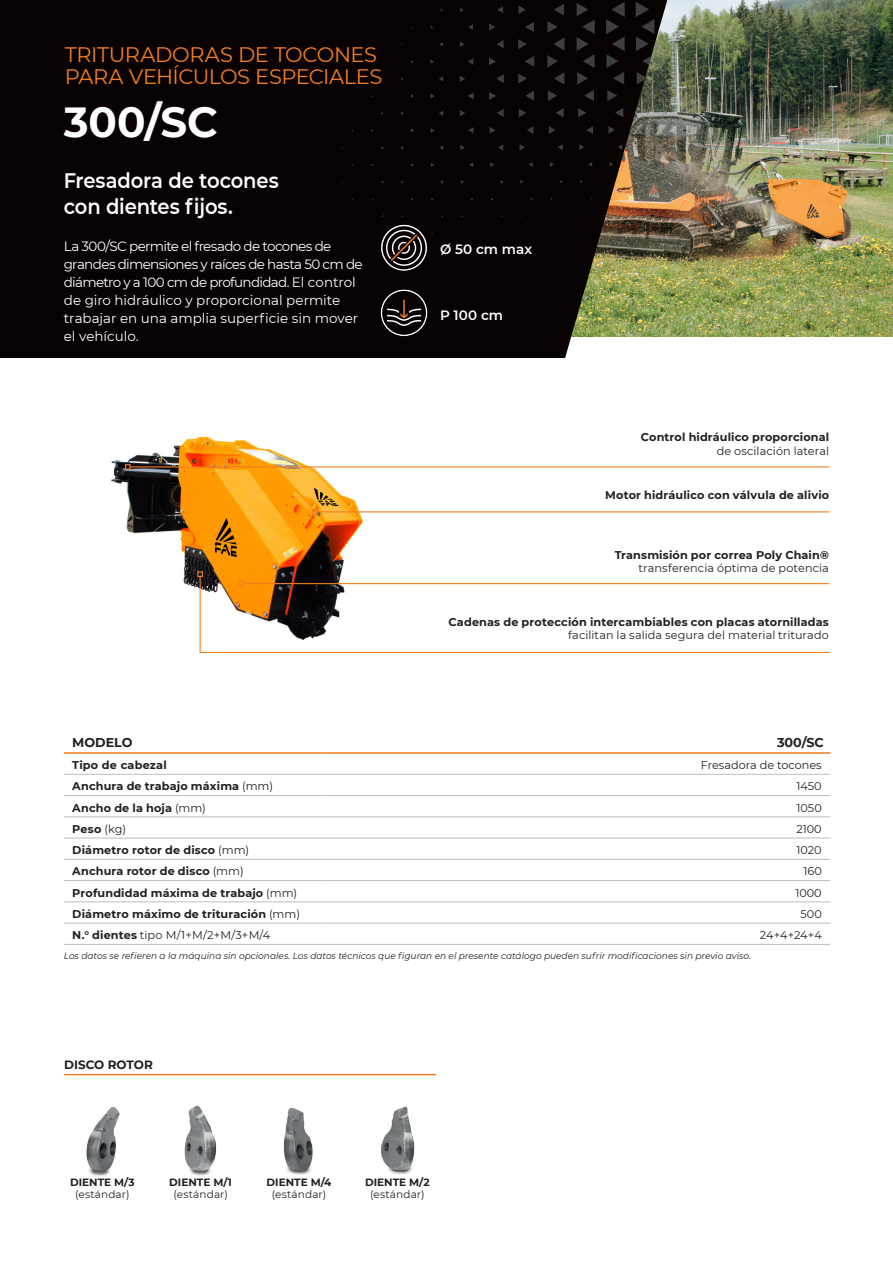
<style>
.page{position:relative;width:893px;height:1263px;background:#fff}
.page>*{position:absolute;margin:0;border:0;box-sizing:border-box;transform-origin:0 0}
.t1{font:700 42px "Montserrat";color:#fff}
.t2{font:21px "Montserrat";letter-spacing:-.02em;color:#f17e22}
.t3{font:600 21px "Montserrat";letter-spacing:-.01em;color:#fff;scale:.93 1}
.Descrizione_prodotto{font:13.5px/18px "Montserrat";letter-spacing:-.025em;color:#fff}
.Descrizione_prodotto-2{font:13.5px "Montserrat";letter-spacing:-.045em;color:#fff}
.t4{font:600 13.5px "Montserrat";letter-spacing:.005em;color:#fff}
.t5{font:700 12.75px "Montserrat";color:#231f20}
.t6{font:700 12px "Montserrat";color:#231f20}
.t7{font:700 11.25px "Montserrat";letter-spacing:.01em;color:#231f20}
.t8{font:11.25px "Montserrat";color:#231f20}
.t9{font:10.5px "Montserrat";letter-spacing:.015em;color:#231f20}
.t10{font:700 10.5px "Montserrat";color:#231f20}
.t11{font:italic 9px "Montserrat";color:#231f20}
.s1{font-weight:400}
.s2{font-weight:700}
</style>
<div class="page">
<img style="left:667px;top:0;width:225px;height:337px">
<img style="left:111px;top:436px;width:313px;height:153px">
<img style="left:86px;top:1107px;width:34px;height:69px">
<img style="left:184px;top:1106px;width:33px;height:70px">
<img style="left:284px;top:1108px;width:29px;height:67px">
<img style="left:381px;top:1106px;width:34px;height:68px">
<svg style="left:0;top:0;width:667px;height:358px;background:#120d09"></svg>
<svg style="left:610px;top:162px;width:3px;height:4px"></svg>
<svg style="left:617px;top:144px;width:5px;height:6px"></svg>
<svg style="left:638px;top:108px;width:8px;height:9px"></svg>
<svg style="left:644px;top:90px;width:9px;height:11px"></svg>
<svg style="left:588px;top:162px;width:4px;height:4px"></svg>
<svg style="left:608px;top:126px;width:7px;height:8px"></svg>
<svg style="left:615px;top:108px;width:8px;height:9px"></svg>
<svg style="left:637px;top:72px;width:8px;height:12px"></svg>
<svg style="left:579px;top:144px;width:5px;height:6px"></svg>
<svg style="left:586px;top:126px;width:7px;height:8px"></svg>
<svg style="left:550px;top:162px;width:4px;height:5px"></svg>
<svg style="left:558px;top:144px;width:5px;height:6px"></svg>
<svg style="left:578px;top:108px;width:8px;height:10px"></svg>
<svg style="left:636px;top:0;width:19px;height:65px"></svg>
<svg style="left:529px;top:162px;width:4px;height:5px"></svg>
<svg style="left:549px;top:126px;width:7px;height:8px"></svg>
<svg style="left:556px;top:108px;width:8px;height:9px"></svg>
<svg style="left:606px;top:2px;width:19px;height:99px;background:#161212"></svg>
<svg style="left:520px;top:144px;width:5px;height:6px"></svg>
<svg style="left:527px;top:126px;width:6px;height:8px"></svg>
<svg style="left:490px;top:162px;width:4px;height:5px"></svg>
<svg style="left:498px;top:144px;width:5px;height:6px"></svg>
<svg style="left:519px;top:109px;width:7px;height:8px"></svg>
<svg style="left:525px;top:91px;width:9px;height:10px"></svg>
<svg style="left:577px;top:3px;width:18px;height:98px;background:#151111"></svg>
<svg style="left:499px;top:180px;width:4px;height:4px"></svg>
<svg style="left:469px;top:162px;width:4px;height:5px"></svg>
<svg style="left:489px;top:127px;width:7px;height:7px"></svg>
<svg style="left:497px;top:109px;width:7px;height:8px"></svg>
<svg style="left:518px;top:73px;width:9px;height:11px"></svg>
<svg style="left:525px;top:56px;width:9px;height:11px"></svg>
<svg style="left:547px;top:4px;width:18px;height:97px;background:#130f0e"></svg>
<svg style="left:460px;top:145px;width:5px;height:5px"></svg>
<svg style="left:468px;top:127px;width:5px;height:6px"></svg>
<svg style="left:489px;top:92px;width:7px;height:8px"></svg>
<svg style="left:496px;top:74px;width:8px;height:9px"></svg>
<svg style="left:518px;top:39px;width:9px;height:10px"></svg>
<svg style="left:525px;top:22px;width:9px;height:10px"></svg>
<svg style="left:461px;top:180px;width:3px;height:4px"></svg>
<svg style="left:431px;top:163px;width:3px;height:4px"></svg>
<svg style="left:439px;top:145px;width:4px;height:5px"></svg>
<svg style="left:460px;top:110px;width:5px;height:6px"></svg>
<svg style="left:467px;top:92px;width:7px;height:7px"></svg>
<svg style="left:489px;top:57px;width:7px;height:8px"></svg>
<svg style="left:496px;top:40px;width:8px;height:8px"></svg>
<svg style="left:518px;top:6px;width:8px;height:8px"></svg>
<svg style="left:440px;top:180px;width:3px;height:4px"></svg>
<svg style="left:410px;top:163px;width:3px;height:4px"></svg>
<svg style="left:431px;top:128px;width:4px;height:5px"></svg>
<svg style="left:439px;top:111px;width:4px;height:5px"></svg>
<svg style="left:460px;top:76px;width:5px;height:6px"></svg>
<svg style="left:468px;top:58px;width:5px;height:7px"></svg>
<svg style="left:489px;top:24px;width:6px;height:7px"></svg>
<svg style="left:497px;top:6px;width:6px;height:7px"></svg>
<svg style="left:401px;top:146px;width:3px;height:4px"></svg>
<svg style="left:410px;top:128px;width:3px;height:4px"></svg>
<svg style="left:430px;top:94px;width:5px;height:4px"></svg>
<svg style="left:439px;top:76px;width:4px;height:5px"></svg>
<svg style="left:460px;top:42px;width:5px;height:5px"></svg>
<svg style="left:468px;top:24px;width:5px;height:6px"></svg>
<svg style="left:410px;top:94px;width:3px;height:4px"></svg>
<svg style="left:431px;top:60px;width:3px;height:4px"></svg>
<svg style="left:439px;top:42px;width:4px;height:4px"></svg>
<svg style="left:460px;top:8px;width:4px;height:4px"></svg>
<svg style="left:199px;top:575px;width:631px;height:78px"></svg>
<svg style="left:197px;top:571px;width:6px;height:6px"></svg>
<hr style="left:244px;top:583px;width:585px;height:1px;background:#f17e22">
<svg style="left:239px;top:581px;width:6px;height:5px"></svg>
<hr style="left:130px;top:466px;width:699px;height:1px;background:#f17e22">
<svg style="left:125px;top:464px;width:6px;height:6px"></svg>
<hr style="left:317px;top:511px;width:512px;height:1px;background:#f17e22">
<svg style="left:312px;top:509px;width:5px;height:6px"></svg>
<svg style="left:892px;top:0;width:1px;height:337px"></svg>
<svg style="left:381px;top:284px;width:46px;height:52px;background:#2d2725"></svg>
<svg style="left:381px;top:224px;width:52px;height:47px;background:#3c3633"></svg>
<svg style="left:64px;top:773px;width:766px;height:150px"></svg>
<hr style="left:64px;top:774px;width:259px;height:1px;background:#bcbdc0">
<hr style="left:64px;top:795px;width:259px;height:1px;background:#bcbdc0">
<hr style="left:64px;top:816px;width:259px;height:1px;background:#bcbdc0">
<hr style="left:64px;top:838px;width:259px;height:1px;background:#bcbdc0">
<hr style="left:64px;top:859px;width:259px;height:1px;background:#bcbdc0">
<hr style="left:64px;top:880px;width:259px;height:1px;background:#bcbdc0">
<hr style="left:64px;top:901px;width:259px;height:1px;background:#bcbdc0">
<hr style="left:64px;top:923px;width:259px;height:1px;background:#bcbdc0">
<hr style="left:64px;top:944px;width:259px;height:1px;background:#bcbdc0">
<hr style="left:323px;top:774px;width:507px;height:1px;background:#bcbdc0">
<hr style="left:323px;top:795px;width:507px;height:1px;background:#bcbdc0">
<hr style="left:323px;top:816px;width:507px;height:1px;background:#bcbdc0">
<hr style="left:323px;top:838px;width:507px;height:1px;background:#bcbdc0">
<hr style="left:323px;top:859px;width:507px;height:1px;background:#bcbdc0">
<hr style="left:323px;top:880px;width:507px;height:1px;background:#bcbdc0">
<hr style="left:323px;top:901px;width:507px;height:1px;background:#bcbdc0">
<hr style="left:323px;top:923px;width:507px;height:1px;background:#bcbdc0">
<hr style="left:323px;top:944px;width:507px;height:1px;background:#bcbdc0">
<hr style="left:323px;top:752px;width:507px;height:2px;background:#f17e22">
<hr style="left:64px;top:752px;width:259px;height:2px;background:#f17e22">
<hr style="left:64px;top:1074px;width:372px;height:1px;background:#f17e22">
<p class="t2" style="left:65px;top:40px;width:314px">TRITURADORAS DE TOCONES</p>
<p class="t2" style="left:65px;top:62px;width:319px">PARA VEHÍCULOS ESPECIALES</p>
<p class="t1" style="left:64px;top:92px;width:156px">300/SC</p>
<p class="t3" style="left:64px;top:166px;width:233px">Fresadora de tocones</p>
<p class="t3" style="left:64px;top:191px;width:183px">con dientes fijos.</p>
<p class="Descrizione_prodotto-2" style="left:64px;top:237px;width:269px">La 300/SC permite el fresado de tocones de</p>
<p class="t4" style="left:440px;top:240px;width:94px">Ø 50 cm max</p>
<p class="Descrizione_prodotto" style="left:64px;top:255px;width:300px">grandes dimensiones y raíces de hasta 50 cm de diámetro y a 100 cm de profundidad. El control de giro hidráulico y proporcional permite trabajar en una amplia superficie sin mover el vehículo.</p>
<p class="t4" style="left:440px;top:305px;width:65px">P 100 cm</p>
<p class="t7" style="left:641px;top:429px;width:190px">Control hidráulico proporcional</p>
<p class="t8" style="left:717px;top:443px;width:114px">de oscilación lateral</p>
<p class="t7" style="left:605px;top:487px;width:225px">Motor hidráulico con válvula de alivio</p>
<p class="t7" style="left:615px;top:547px;width:216px">Transmisión por correa Poly Chain®</p>
<p class="t8" style="left:638px;top:561px;width:192px">transferencia óptima de potencia</p>
<p class="t7" style="left:448px;top:614px;width:382px">Cadenas de protección intercambiables con placas atornilladas</p>
<p class="t8" style="left:568px;top:628px;width:262px">facilitan la salida segura del material triturado</p>
<p class="t5" style="left:72px;top:734px;width:62px">MODELO</p>
<p class="t5" style="left:777px;top:734px;width:48px">300/SC</p>
<p class="t7" style="left:72px;top:757px;width:96px">Tipo de cabezal</p>
<p class="t8" style="left:701px;top:757px;width:123px">Fresadora de tocones</p>
<p class="t7" style="left:72px;top:778px;width:202px">Anchura de trabajo máxima <span class="s1">(mm)</span></p>
<p class="t8" style="left:796px;top:779px;width:27px">1450</p>
<p class="t7" style="left:72px;top:799px;width:135px">Ancho de la hoja <span class="s1">(mm)</span></p>
<p class="t8" style="left:796px;top:800px;width:27px">1050</p>
<p class="t7" style="left:72px;top:821px;width:55px">Peso <span class="s1">(kg)</span></p>
<p class="t8" style="left:796px;top:821px;width:27px">2100</p>
<p class="t7" style="left:72px;top:842px;width:178px">Diámetro rotor de disco <span class="s1">(mm)</span></p>
<p class="t8" style="left:796px;top:842px;width:27px">1020</p>
<p class="t7" style="left:72px;top:863px;width:173px">Anchura rotor de disco <span class="s1">(mm)</span></p>
<p class="t8" style="left:803px;top:864px;width:20px">160</p>
<p class="t7" style="left:72px;top:884px;width:226px">Profundidad máxima de trabajo <span class="s1">(mm)</span></p>
<p class="t8" style="left:795px;top:885px;width:28px">1000</p>
<p class="t7" style="left:72px;top:906px;width:229px">Diámetro máximo de trituración <span class="s1">(mm)</span></p>
<p class="t8" style="left:800px;top:906px;width:23px">500</p>
<p class="t8" style="left:72px;top:927px;width:199px"><span class="s2">N.° dientes</span> tipo M/1+M/2+M/3+M/4</p>
<p class="t8" style="left:760px;top:927px;width:63px">24+4+24+4</p>
<p class="t11" style="left:64px;top:950px;width:689px">Los datos se refieren a la máquina sin opcionales. Los datos técnicos que figuran en el presente catálogo pueden sufrir modificaciones sin previo aviso.</p>
<p class="t6" style="left:64px;top:1056px;width:90px">DISCO ROTOR</p>
<p class="t10" style="left:70px;top:1175px;width:66px">DIENTE M/3</p>
<p class="t9" style="left:75px;top:1187px;width:56px">(estándar)</p>
<p class="t10" style="left:169px;top:1175px;width:64px">DIENTE M/1</p>
<p class="t9" style="left:173px;top:1187px;width:56px">(estándar)</p>
<p class="t10" style="left:267px;top:1175px;width:66px">DIENTE M/4</p>
<p class="t9" style="left:272px;top:1187px;width:56px">(estándar)</p>
<p class="t10" style="left:365px;top:1175px;width:66px">DIENTE M/2</p>
<p class="t9" style="left:370px;top:1187px;width:56px">(estándar)</p>
</div>
